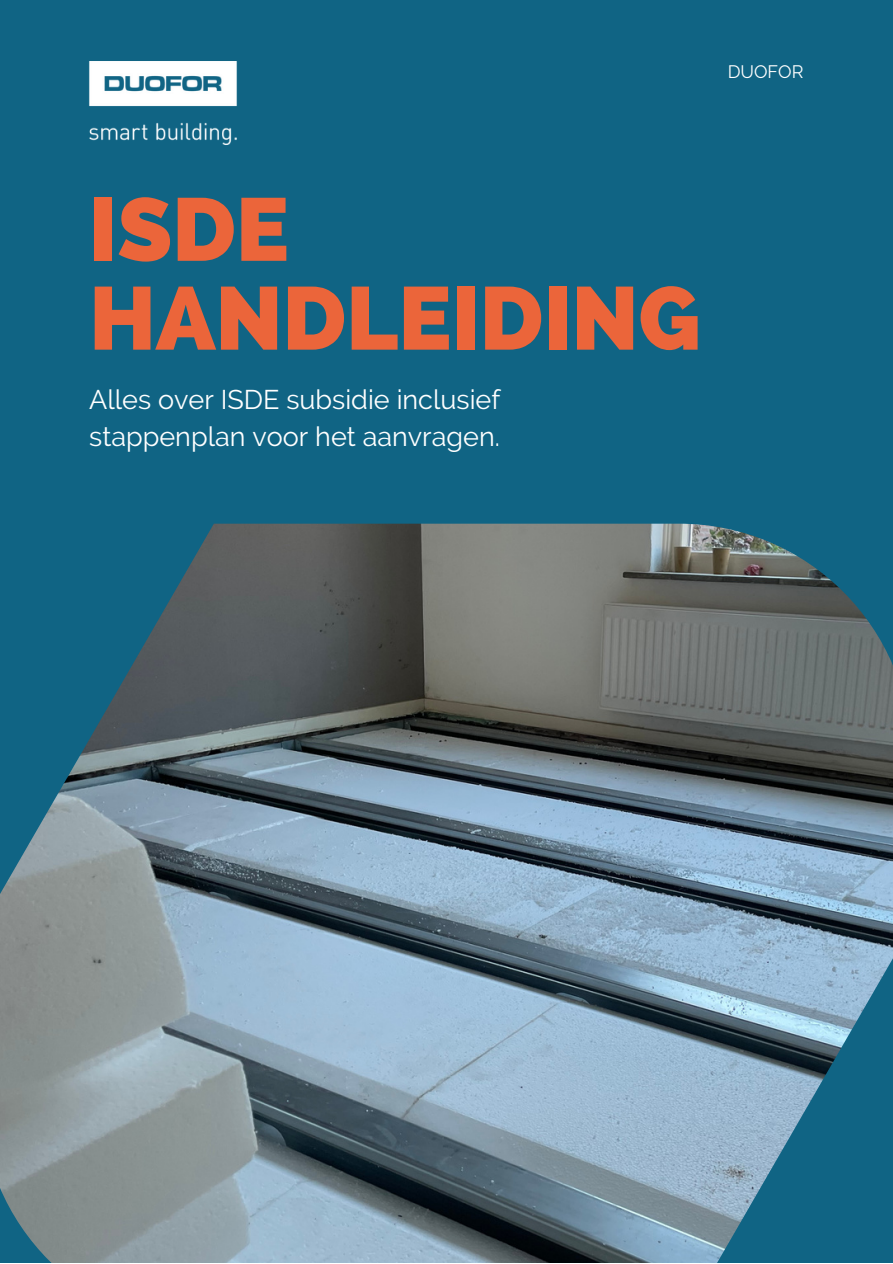
<style>
.page{position:relative;width:893px;height:1264px;background:#fff}
.page>*{position:absolute;margin:0;border:0;box-sizing:border-box;transform-origin:0 0}
.t1{font:800 88.8px/88.8px "Raleway";color:#eb653a}
.t2{font:27px/37px "Raleway";color:#fff}
.t3{font:18px "Raleway";color:#fff}
</style>
<div class="page">
<div style="left:0;top:0;width:892px;height:1262px;background:#106484"></div>
<img style="left:0;top:523px;width:892px;height:739px">
<img style="left:89px;top:61px;width:148px;height:84px">
<p class="t3" style="left:727px;top:61px;width:77px">DUOFOR</p>
<h1 class="t1" style="left:89px;top:185px;width:613px">ISDE<br>HANDLEIDING</h1>
<p class="t2" style="left:89px;top:380px;width:412px">Alles over ISDE subsidie inclusief stappenplan voor het aanvragen.</p>
</div>
